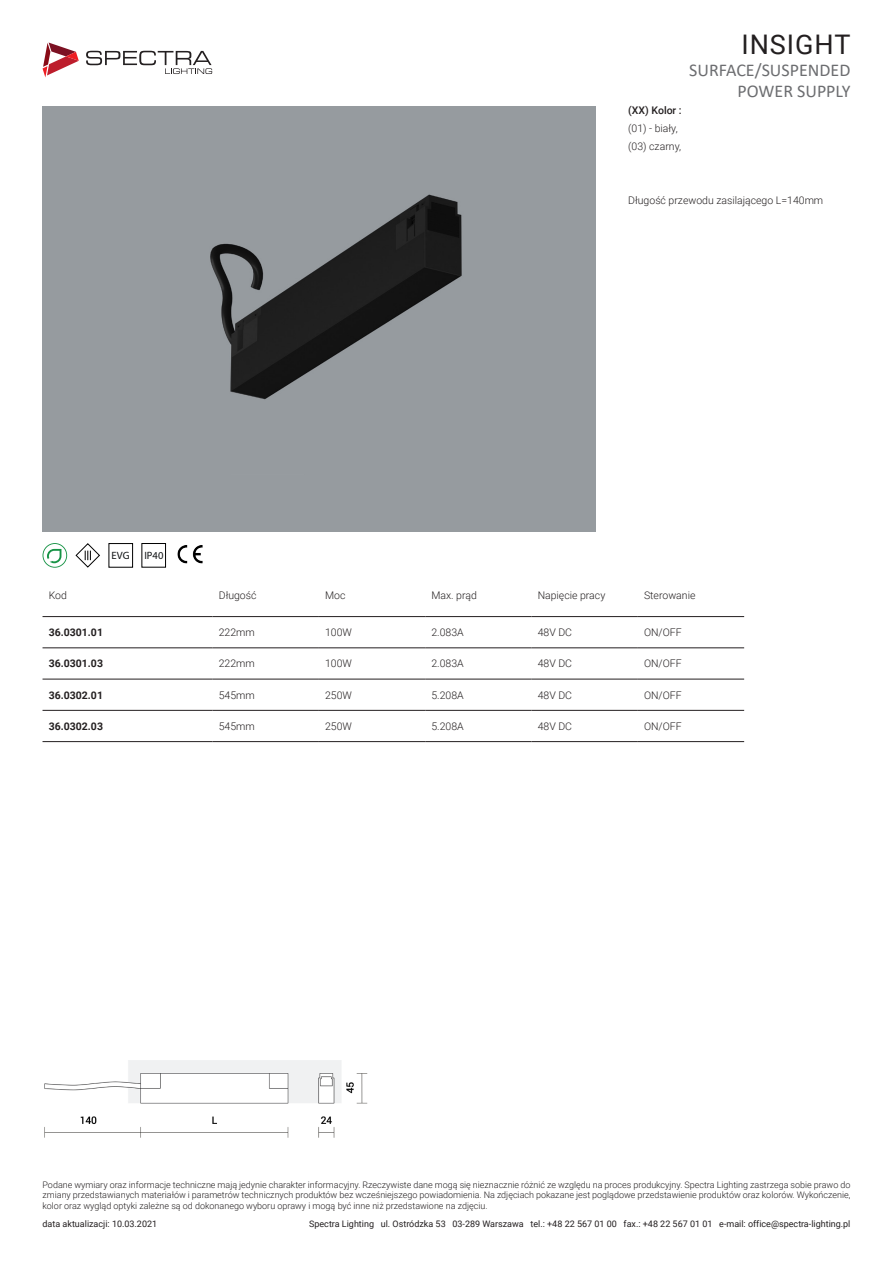
<style>
.page{position:relative;width:893px;height:1263px;background:#fff}
.page>*{position:absolute;margin:0;border:0;box-sizing:border-box;transform-origin:0 0}
.t1{font:27px "Roboto";letter-spacing:.035em;color:#231f20}
.t2{font:18px "Calibri";color:#6c6d70}
.t3{font:10.65px "Myriad Pro";color:#101315}
.t4{font:300 10.5px "Roboto";color:#231f20}
.t5{font:700 10.5px "Roboto";color:#231f20}
.t6{font:500 10.5px "Roboto";color:#231f20}
.t7{font:300 9px/10.8px "Roboto";color:#231f20;text-align:justify}
.t8{font:9px "Roboto";color:#231f20}
</style>
<div class="page">
<svg style="left:43px;top:43px;width:36px;height:34px"></svg>
<svg style="left:86px;top:51px;width:126px;height:23px"></svg>
<hr style="left:43px;top:616px;width:170px;height:1px;background:#231f20">
<hr style="left:213px;top:616px;width:106px;height:1px;background:#231f20">
<hr style="left:319px;top:616px;width:106px;height:1px;background:#231f20">
<hr style="left:425px;top:616px;width:106px;height:1px;background:#231f20">
<hr style="left:531px;top:616px;width:107px;height:1px;background:#231f20">
<hr style="left:638px;top:616px;width:106px;height:1px;background:#231f20">
<hr style="left:43px;top:647px;width:170px;height:1px;background:#231f20">
<hr style="left:213px;top:647px;width:106px;height:1px;background:#231f20">
<hr style="left:319px;top:647px;width:106px;height:1px;background:#231f20">
<hr style="left:425px;top:647px;width:106px;height:1px;background:#231f20">
<hr style="left:531px;top:647px;width:107px;height:1px;background:#231f20">
<hr style="left:638px;top:647px;width:106px;height:1px;background:#231f20">
<hr style="left:43px;top:679px;width:170px;height:1px;background:#231f20">
<hr style="left:213px;top:679px;width:106px;height:1px;background:#231f20">
<hr style="left:319px;top:679px;width:106px;height:1px;background:#231f20">
<hr style="left:425px;top:679px;width:106px;height:1px;background:#231f20">
<hr style="left:531px;top:679px;width:107px;height:1px;background:#231f20">
<hr style="left:638px;top:679px;width:106px;height:1px;background:#231f20">
<hr style="left:43px;top:710px;width:170px;height:1px;background:#231f20">
<hr style="left:213px;top:710px;width:106px;height:1px;background:#231f20">
<hr style="left:319px;top:710px;width:106px;height:1px;background:#231f20">
<hr style="left:425px;top:710px;width:106px;height:1px;background:#231f20">
<hr style="left:531px;top:710px;width:107px;height:1px;background:#231f20">
<hr style="left:638px;top:710px;width:106px;height:1px;background:#231f20">
<hr style="left:43px;top:741px;width:170px;height:1px;background:#231f20">
<hr style="left:213px;top:741px;width:106px;height:1px;background:#231f20">
<hr style="left:319px;top:741px;width:106px;height:1px;background:#231f20">
<hr style="left:425px;top:741px;width:106px;height:1px;background:#231f20">
<hr style="left:531px;top:741px;width:107px;height:1px;background:#231f20">
<hr style="left:638px;top:741px;width:106px;height:1px;background:#231f20">
<svg style="left:43px;top:543px;width:24px;height:25px"></svg>
<svg style="left:75px;top:543px;width:25px;height:25px"></svg>
<div style="left:108px;top:543px;width:25px;height:25px;border:1px solid #000001"></div>
<div style="left:141px;top:543px;width:25px;height:25px;border:1px solid #000001"></div>
<img style="left:177px;top:545px;width:26px;height:19px">
<img style="left:44px;top:1060px;width:324px;height:78px">
<img style="left:121px;top:163px;width:450px;height:312px">
<p class="t6" style="left:628px;top:103px;width:55px">(XX) Kolor :</p>
<p class="t4" style="left:628px;top:121px;width:51px">(01) - biały,</p>
<p class="t4" style="left:628px;top:139px;width:54px">(03) czarny,</p>
<p class="t1" style="left:741px;top:26px;width:110px">INSIGHT</p>
<p class="t2" style="left:689px;top:57px;width:163px">SURFACE/SUSPENDED</p>
<p class="t2" style="left:737px;top:79px;width:114px">POWER SUPPLY</p>
<p class="t3" style="left:111px;top:549px;width:20px">EVG</p>
<p class="t3" style="left:144px;top:549px;width:21px">IP40</p>
<p class="t4" style="left:628px;top:193px;width:196px">Długość przewodu zasilającego L=140mm</p>
<p class="t4" style="left:49px;top:588px;width:20px">Kod</p>
<p class="t4" style="left:219px;top:588px;width:39px">Długość</p>
<p class="t4" style="left:325px;top:588px;width:22px">Moc</p>
<p class="t4" style="left:431px;top:588px;width:47px">Max. prąd</p>
<p class="t4" style="left:538px;top:588px;width:69px">Napięcie pracy</p>
<p class="t4" style="left:644px;top:588px;width:53px">Sterowanie</p>
<p class="t5" style="left:49px;top:625px;width:56px">36.0301.01</p>
<p class="t4" style="left:219px;top:625px;width:38px">222mm</p>
<p class="t4" style="left:325px;top:625px;width:28px">100W</p>
<p class="t4" style="left:431px;top:625px;width:34px">2.083A</p>
<p class="t4" style="left:538px;top:625px;width:36px">48V DC</p>
<p class="t4" style="left:644px;top:625px;width:39px">ON/OFF</p>
<p class="t5" style="left:49px;top:656px;width:56px">36.0301.03</p>
<p class="t4" style="left:219px;top:656px;width:38px">222mm</p>
<p class="t4" style="left:325px;top:656px;width:28px">100W</p>
<p class="t4" style="left:431px;top:656px;width:34px">2.083A</p>
<p class="t4" style="left:538px;top:656px;width:36px">48V DC</p>
<p class="t4" style="left:644px;top:656px;width:39px">ON/OFF</p>
<p class="t5" style="left:49px;top:687px;width:56px">36.0302.01</p>
<p class="t4" style="left:219px;top:687px;width:38px">545mm</p>
<p class="t4" style="left:325px;top:687px;width:28px">250W</p>
<p class="t4" style="left:431px;top:687px;width:34px">5.208A</p>
<p class="t4" style="left:538px;top:687px;width:36px">48V DC</p>
<p class="t4" style="left:644px;top:687px;width:39px">ON/OFF</p>
<p class="t5" style="left:49px;top:719px;width:56px">36.0302.03</p>
<p class="t4" style="left:219px;top:719px;width:38px">545mm</p>
<p class="t4" style="left:325px;top:719px;width:28px">250W</p>
<p class="t4" style="left:431px;top:719px;width:34px">5.208A</p>
<p class="t4" style="left:538px;top:719px;width:36px">48V DC</p>
<p class="t4" style="left:644px;top:719px;width:39px">ON/OFF</p>
<p class="t7" style="left:42px;top:1179px;width:809px">Podane wymiary oraz informacje techniczne mają jedynie charakter informacyjny. Rzeczywiste dane mogą się nieznacznie różnić ze względu na proces produkcyjny. Spectra Lighting zastrzega sobie prawo do zmiany przedstawianych materiałów i parametrów technicznych produktów bez wcześniejszego powiadomienia. Na zdjęciach pokazane jest poglądowe przedstawienie produktów oraz kolorów. Wykończenie, kolor oraz wygląd optyki zależne są od dokonanego wyboru oprawy i mogą być inne niż przedstawione na zdjęciu.</p>
<p class="t8" style="left:43px;top:1218px;width:116px">data aktualizacji: 10.03.2021</p>
<p class="t8" style="left:309px;top:1218px;width:543px">Spectra Lighting ul. Ostródzka 53 03-289 Warszawa tel.: +48 22 567 01 00 fax.: +48 22 567 01 01 e-mail: office@spectra-lighting.pl</p>
</div>
